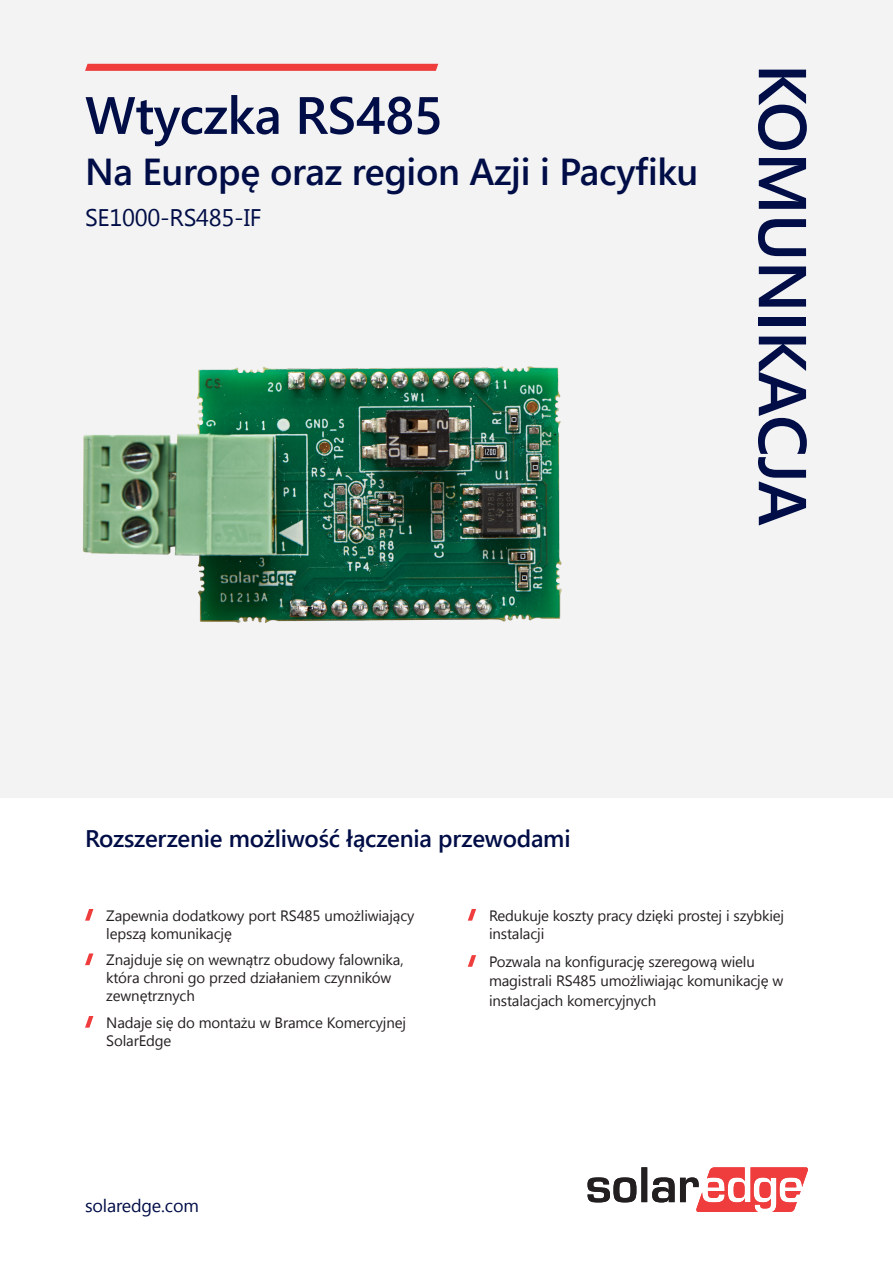
<style>
.page{position:relative;width:893px;height:1263px;background:#fff}
.page>*{position:absolute;margin:0;border:0;box-sizing:border-box;transform-origin:0 0}
.t1{font:600 67.5px "Segoe UI";letter-spacing:-.01em;color:#000d46}
.t2{font:600 52.5px "Segoe UI";letter-spacing:-.01em;color:#000d46}
.t3{font:600 37.5px "Segoe UI";letter-spacing:-.01em;color:#000d46}
.t4{font:600 24px "Segoe UI";letter-spacing:-.01em;color:#000d46}
.t5{font:24px "Segoe UI";letter-spacing:-.01em;color:#000d46}
.t6{font:18px "Segoe UI";letter-spacing:-.01em;color:#000d46}
.Body_running_text{font:15px/18px "Segoe UI";letter-spacing:-.01em;color:#231f20}
</style>
<div class="page">
<div style="left:0;top:0;width:893px;height:797px;background:#f3f3f3"></div>
<svg style="left:85px;top:909px;width:8px;height:12px"></svg>
<svg style="left:85px;top:953px;width:8px;height:12px"></svg>
<svg style="left:85px;top:1016px;width:8px;height:12px"></svg>
<svg style="left:468px;top:909px;width:8px;height:12px"></svg>
<svg style="left:468px;top:955px;width:8px;height:12px"></svg>
<svg style="left:85px;top:64px;width:353px;height:7px;background:#ee4140"></svg>
<svg style="left:587px;top:1167px;width:221px;height:45px"></svg>
<img style="left:82px;top:366px;width:480px;height:257px">
<p class="t2" style="left:85px;top:73px;width:359px">Wtyczka RS485</p>
<p class="t3" style="left:85px;top:141px;width:615px">Na Europę oraz region Azji i Pacyfiku</p>
<p class="t5" style="left:85px;top:201px;width:178px">SE1000-RS485-IF</p>
<p class="t1" style="left:837px;top:64px;width:464px;rotate:90deg">KOMUNIKACJA</p>
<p class="t4" style="left:85px;top:819px;width:487px">Rozszerzenie możliwość łączenia przewodami</p>
<p class="Body_running_text" style="left:106px;top:906px;width:310px">Zapewnia dodatkowy port RS485 umożliwiający lepszą komunikację</p>
<p class="Body_running_text" style="left:106px;top:950px;width:299px">Znajduje się on wewnątrz obudowy falownika, która chroni go przed działaniem czynników zewnętrznych</p>
<p class="Body_running_text" style="left:106px;top:1013px;width:301px">Nadaje się do montażu w Bramce Komercyjnej<br>SolarEdge</p>
<p class="t6" style="left:85px;top:1193px;width:115px">solaredge.com</p>
<p class="Body_running_text" style="left:489px;top:906px;width:297px">Redukuje koszty pracy dzięki prostej i szybkiej instalacji</p>
<p class="Body_running_text" style="left:489px;top:951px;width:296px;line-height:19.6px">Pozwala na konfigurację szeregową wielu magistrali RS485 umożliwiając komunikację w instalacjach komercyjnych</p>
</div>
